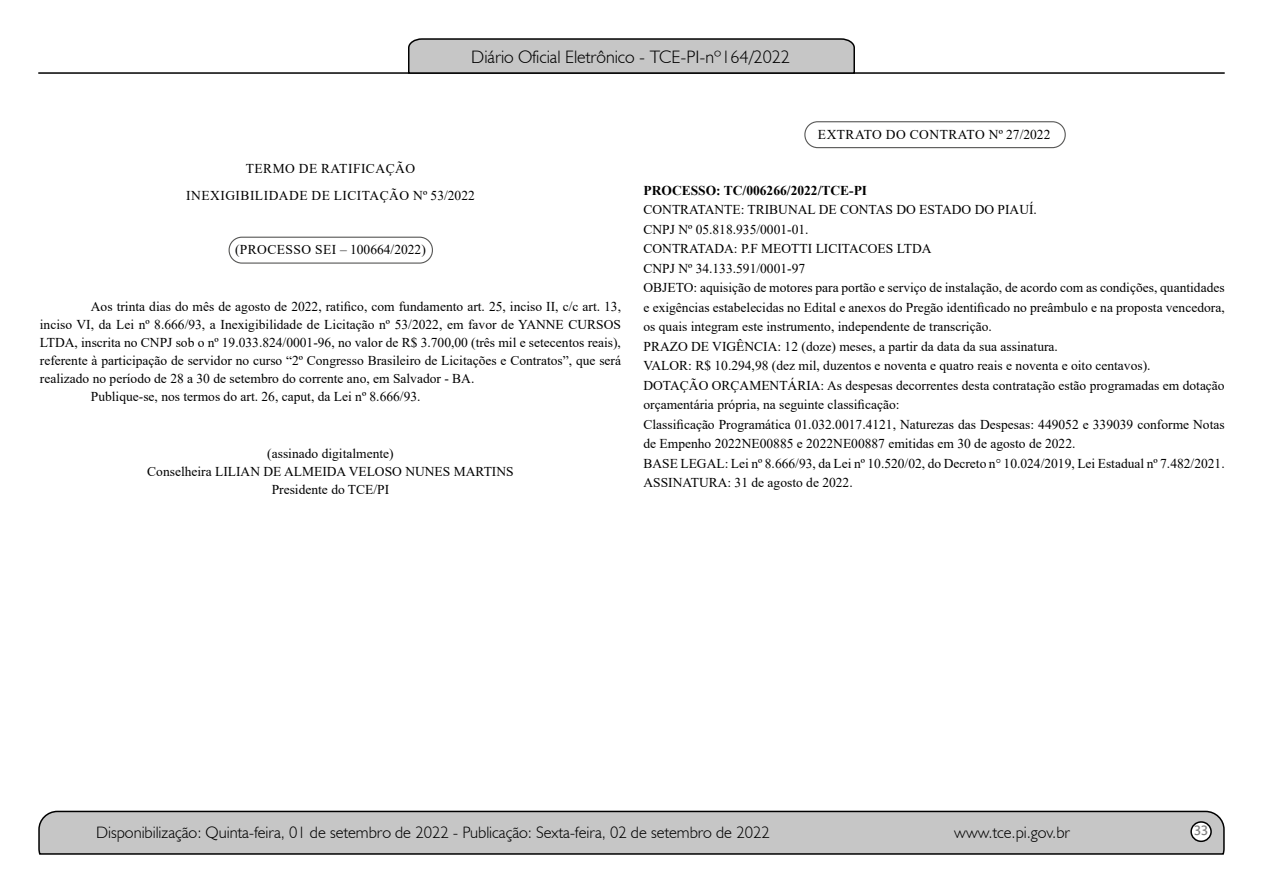
<style>
.page{position:relative;width:1263px;height:893px;background:#fff}
.page>*{position:absolute;margin:0;border:0;box-sizing:border-box;transform-origin:0 0}
.t1{font:300 18px "Humanist 521 BT";color:#000}
.t2{font:300 16.5px "Humanist 521 BT";color:#000}
.t3{font:15px "Estrangelo Edessa";color:#808080}
.t4{font:13.5px/19.5px "Times New Roman";color:#000}
.t5{font:13.5px/27px "Times New Roman";letter-spacing:.035em;color:#000;text-align:center}
.t6{font:700 13.5px "Times New Roman";color:#000}
</style>
<div class="page">
<svg style="left:38px;top:810px;width:1187px;height:45px;background:#b9b9b9"></svg>
<div style="left:1191px;top:822px;width:20px;height:19px;background:#fff;border-radius:50%"></div>
<div style="left:1190px;top:821px;width:22px;height:21px;border:2px solid #000;border-radius:50%"></div>
<hr style="left:38px;top:72px;width:1187px;height:2px;background:#000">
<svg style="left:407px;top:38px;width:449px;height:36px;background:#b4b4b4"></svg>
<div style="left:804px;top:121px;width:262px;height:27px;border:1px solid #575756;border-radius:13px"></div>
<div style="left:229px;top:237px;width:204px;height:27px;border:1px solid #575756;border-radius:13px"></div>
<h1 class="t1" style="left:471px;top:46px;width:320px">Diário Oficial Eletrônico - TCE-PI-nº164/2022</h1>
<p class="t5" style="left:818px;top:121px;width:234px">EXTRATO DO CONTRATO Nº 27/2022</p>
<p class="t5" style="left:186px;top:154px;width:290px">TERMO DE RATIFICAÇÃO<br>INEXIGIBILIDADE DE LICITAÇÃO Nº 53/2022</p>
<p class="t5" style="left:235px;top:235px;width:192px">(PROCESSO SEI – 100664/2022)</p>
<p class="t4" style="left:91px;top:296px;width:532px">Aos trinta dias do mês de agosto de 2022, ratifico, com fundamento art. 25, inciso II, c/c art. 13,</p>
<p class="t4" style="left:40px;top:314px;width:583px">inciso VI, da Lei nº 8.666/93, a Inexigibilidade de Licitação nº 53/2022, em favor de YANNE CURSOS</p>
<p class="t4" style="left:40px;top:332px;width:583px">LTDA, inscrita no CNPJ sob o nº 19.033.824/0001-96, no valor de R$ 3.700,00 (três mil e setecentos reais),</p>
<p class="t4" style="left:40px;top:350px;width:583px">referente à participação de servidor no curso “2º Congresso Brasileiro de Licitações e Contratos”, que será</p>
<p class="t4" style="left:40px;top:368px;width:436px">realizado no período de 28 a 30 de setembro do corrente ano, em Salvador - BA.</p>
<p class="t4" style="left:91px;top:386px;width:331px">Publique-se, nos termos do art. 26, caput, da Lei nº 8.666/93.</p>
<p class="t4" style="left:147px;top:444px;width:368px;line-height:18px;text-align:center">(assinado digitalmente)<br>Conselheira LILIAN DE ALMEIDA VELOSO NUNES MARTINS<br>Presidente do TCE/PI</p>
<p class="t6" style="left:643px;top:181px;width:225px">PROCESSO: TC/006266/2022/TCE-PI</p>
<p class="t4" style="left:643px;top:200px;width:583px">CONTRATANTE: TRIBUNAL DE CONTAS DO ESTADO DO PIAUÍ.<br>CNPJ Nº 05.818.935/0001-01.<br>CONTRATADA: P.F MEOTTI LICITACOES LTDA<br>CNPJ Nº 34.133.591/0001-97<br>OBJETO: aquisição de motores para portão e serviço de instalação, de acordo com as condições, quantidades e exigências estabelecidas no Edital e anexos do Pregão identificado no preâmbulo e na proposta vencedora, os quais integram este instrumento, independente de transcrição.<br>PRAZO DE VIGÊNCIA: 12 (doze) meses, a partir da data da sua assinatura.<br>VALOR: R$ 10.294,98 (dez mil, duzentos e noventa e quatro reais e noventa e oito centavos).<br>DOTAÇÃO ORÇAMENTÁRIA: As despesas decorrentes desta contratação estão programadas em dotação orçamentária própria, na seguinte classificação:<br>Classificação Programática 01.032.0017.4121, Naturezas das Despesas: 449052 e 339039 conforme Notas de Empenho 2022NE00885 e 2022NE00887 emitidas em 30 de agosto de 2022.<br>BASE LEGAL: Lei nº 8.666/93, da Lei nº 10.520/02, do Decreto n° 10.024/2019, Lei Estadual nº 7.482/2021.<br>ASSINATURA: 31 de agosto de 2022.</p>
<p class="t2" style="left:96px;top:822px;width:675px">Disponibilização: Quinta-feira, 01 de setembro de 2022 - Publicação: Sexta-feira, 02 de setembro de 2022</p>
<p class="t2" style="left:954px;top:822px;width:117px">www.tce.pi.gov.br</p>
<p class="t3" style="left:1194px;top:823px;width:16px">33</p>
</div>
